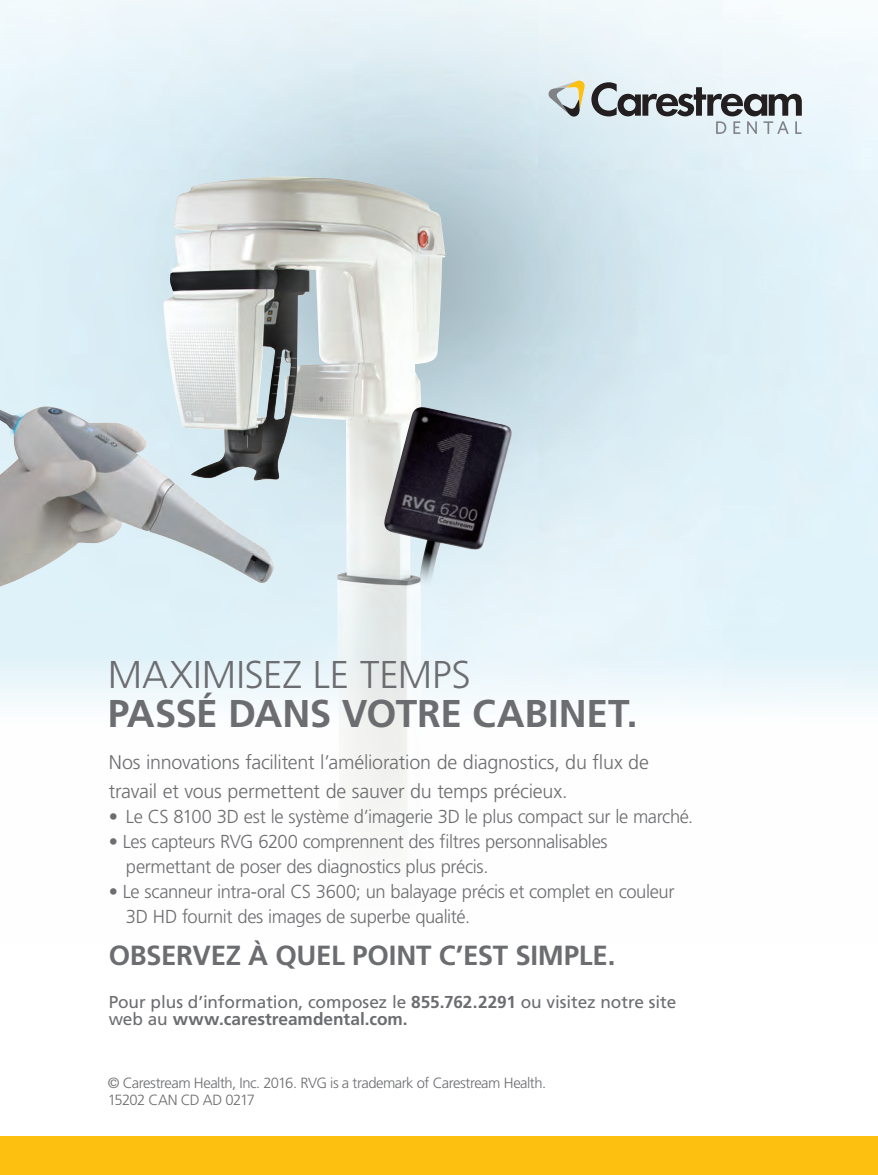
<style>
.page{position:relative;width:878px;height:1175px;background:#fff}
.page>*{position:absolute;margin:0;border:0;box-sizing:border-box;transform-origin:0 0}
.t1{font:700 38.7px "Frutiger LT Std";letter-spacing:-.01em;color:#6c6d70}
.t2{font:300 38.7px "Frutiger LT Std";color:#6c6d70}
.t3{font:700 27.6px "Frutiger LT Std";letter-spacing:-.01em;color:#6c6d70}
.t4{font:300 19.65px/29.5px "Frutiger LT Std";letter-spacing:-.01em;color:#6c6d70}
.t5{font:300 18.75px/25px "Frutiger LT Std";letter-spacing:-.02em;color:#6c6d70}
.t6{font:17.25px/17.2px "Frutiger LT Std";letter-spacing:-.005em;color:#6c6d70}
.t7{font:300 14.85px/17.2px "Frutiger LT Std";letter-spacing:-.035em;color:#6c6d70}
.s1{font-weight:400}
.s2{font-weight:700}
</style>
<div class="page">
<img style="left:0;top:0;width:878px;height:703px">
<svg style="left:591px;top:82px;width:210px;height:52px"></svg>
<svg style="left:548px;top:81px;width:36px;height:36px"></svg>
<div style="left:0;top:1136px;width:878px;height:38px;background:#fdc011"></div>
<img style="left:163px;top:176px;width:283px;height:656px">
<img style="left:382px;top:407px;width:132px;height:180px">
<img style="left:0;top:370px;width:301px;height:337px">
<h1 class="t2" style="left:108px;top:653px;width:365px">MAXIMISEZ LE TEMPS</h1>
<h1 class="t1" style="left:108px;top:691px;width:531px">PASSÉ DANS VOTRE CABINET.</h1>
<p class="t4" style="left:109px;top:747px;width:542px">Nos innovations facilitent l’amélioration de diagnostics, du flux de travail et vous permettent de sauver du temps précieux.</p>
<p class="t5" style="left:109px;top:804px;width:586px"><span class="s1">•</span> Le CS 8100 3D est le système d’imagerie 3D le plus compact sur le marché.</p>
<p class="t5" style="left:126px;top:829px;width:483px;text-indent:-17px">• Les capteurs RVG 6200 comprennent des filtres personnalisables permettant de poser des diagnostics plus précis.</p>
<p class="t5" style="left:126px;top:879px;width:550px;text-indent:-17px">• Le scanneur intra-oral CS 3600; un balayage précis et complet en couleur<br>3D HD fournit des images de superbe qualité.</p>
<h2 class="t3" style="left:109px;top:939px;width:508px">OBSERVEZ À QUEL POINT C’EST SIMPLE.</h2>
<p class="t6" style="left:109px;top:993px;width:569px">Pour plus d’information, composez le <span class="s2">855.762.2291</span> ou visitez notre site web au <span class="s2">www.carestreamdental.com.</span></p>
<p class="t7" style="left:108px;top:1074px;width:440px">© Carestream Health, Inc. 2016. RVG is a trademark of Carestream Health.<br>15202 CAN CD AD 0217</p>
</div>
